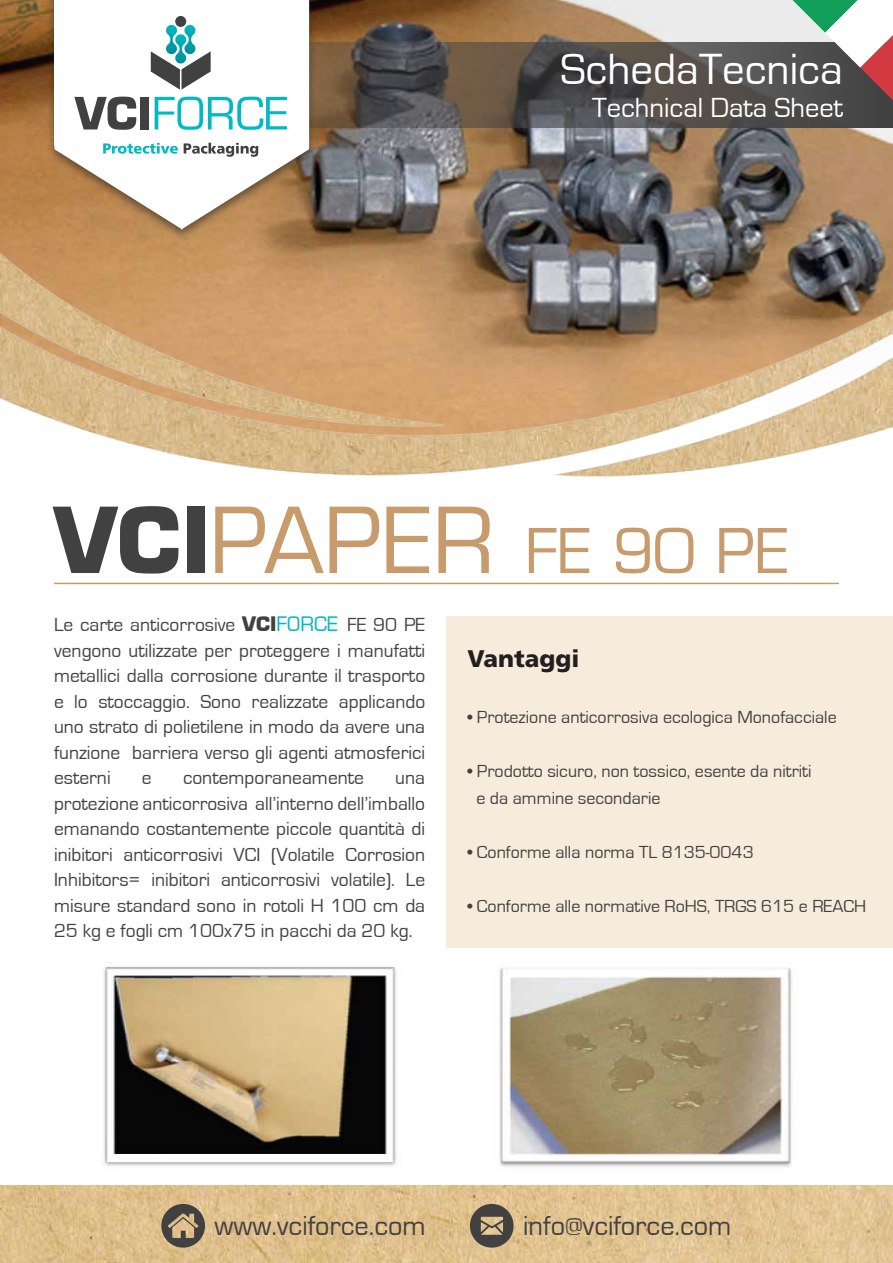
<style>
.page{position:relative;width:893px;height:1263px;background:#fff}
.page>*{position:absolute;margin:0;border:0;box-sizing:border-box;transform-origin:0 0}
.t1{font:60px "Eurostile LT";color:#c89b6c}
.t2{font:45px "Eurostile";color:#fff}
.t3{font:28.5px "Eurostile";color:#fff}
.t4{font:28.35px "Eurostile";color:#414142}
.t5{font:800 24px "Articulate";color:#231f20}
.t6{font:19.5px/25.5px "Eurostile";color:#414142;text-align:justify}
.t7{font:18px/27px "Eurostile";color:#414142}
.s1{font-weight:700;font-size:88.5px;color:#414142}
.s2{font-size:88.5px}
.s3{font-family:"Eurostile LT";font-weight:700}
.s4{font-family:"Eurostile LT";color:#00b9c3}
</style>
<div class="page">
<img style="left:0;top:0;width:893px;height:948px">
<svg style="left:0;top:43px;width:893px;height:85px;background:#584e46"></svg>
<svg style="left:792px;top:0;width:101px;height:100px"></svg>
<div style="left:46px;top:0;width:271px;height:241px;background:#231f20;opacity:.55"></div>
<svg style="left:54px;top:0;width:255px;height:230px"></svg>
<div style="left:175px;top:16px;width:11px;height:11px;background:#414142;border-radius:50%"></div>
<svg style="left:151px;top:22px;width:60px;height:68px"></svg>
<svg style="left:103px;top:143px;width:75px;height:11px"></svg>
<svg style="left:184px;top:143px;width:74px;height:14px"></svg>
<svg style="left:74px;top:97px;width:62px;height:33px"></svg>
<div style="left:140px;top:97px;width:9px;height:32px;background:#414142"></div>
<svg style="left:155px;top:97px;width:132px;height:33px"></svg>
<hr style="left:54px;top:583px;width:785px;height:1px;background:#c89b6c">
<img style="left:0;top:1185px;width:893px;height:78px">
<svg style="left:161px;top:1204px;width:44px;height:43px;background:#867963"></svg>
<svg style="left:470px;top:1204px;width:44px;height:43px;background:#7c715f"></svg>
<img style="left:103px;top:962px;width:294px;height:204px">
<img style="left:499px;top:967px;width:293px;height:200px">
<h2 class="t2" style="left:560px;top:45px;width:284px">SchedaTecnica</h2>
<h3 class="t3" style="left:592px;top:92px;width:252px">Technical Data Sheet</h3>
<h1 class="t1" style="left:54px;top:515px;width:736px"><span class="s1">VCI</span><span class="s2">PAPER</span> FE 90 PE</h1>
<p class="t6" style="left:54px;top:612px;width:373px">Le carte anticorrosive <span class="s3">VCI</span><span class="s4">FORCE</span> FE 90 PE vengono utilizzate per proteggere i manufatti metallici dalla corrosione durante il trasporto e lo stoccaggio. Sono realizzate applicando uno strato di polietilene in modo da avere una funzione barriera verso gli agenti atmosferici esterni</p>
<p class="t6" style="left:142px;top:765px;width:11px">e</p>
<p class="t6" style="left:183px;top:765px;width:183px">contemporaneamente</p>
<p class="t6" style="left:54px;top:765px;width:373px;text-indent:341px">una protezione anticorrosiva all’interno dell’imballo emanando costantemente piccole quantità di inibitori anticorrosivi VCI (Volatile Corrosion Inhibitors= inibitori anticorrosivi volatile). Le misure standard sono in rotoli H 100 cm da 25 kg e fogli cm 100x75 in pacchi da 20 kg.</p>
<p class="t5" style="left:467px;top:644px;width:114px">Vantaggi</p>
<p class="t7" style="left:467px;top:704px;width:371px">• Protezione anticorrosiva ecologica Monofacciale</p>
<p class="t7" style="left:476px;top:758px;width:337px;text-indent:-9px">• Prodotto sicuro, non tossico, esente da nitriti e da ammine secondarie</p>
<p class="t7" style="left:467px;top:839px;width:288px">• Conforme alla norma TL 8135-0043</p>
<p class="t7" style="left:467px;top:893px;width:400px">• Conforme alle normative RoHS, TRGS 615 e REACH</p>
<h3 class="t4" style="left:215px;top:1211px;width:213px">www.vciforce.com</h3>
<h3 class="t4" style="left:523px;top:1211px;width:210px">info@vciforce.com</h3>
</div>
